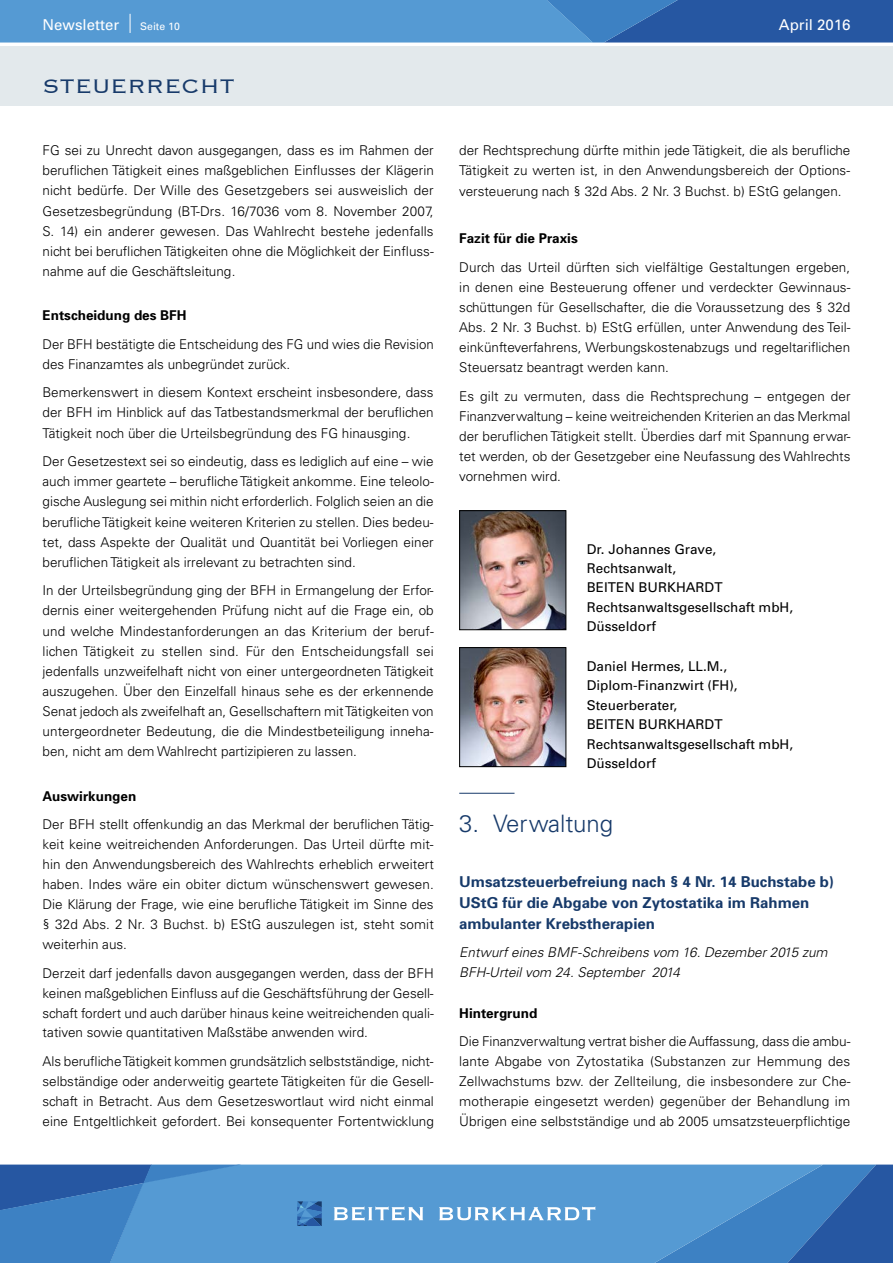
<style>
.page{position:relative;width:893px;height:1263px;background:#fff}
.page>*{position:absolute;margin:0;border:0;box-sizing:border-box;transform-origin:0 0}
.t1{font:300 25.5px "Copperplate";color:#173a6a}
.t2{font:300 24px "Univers";color:#173a6a}
.t3{font:700 15px/21px "Univers";color:#173a6a}
.t4{font:15px "Univers";color:#fff}
.t5{font:300 13.5px/20.1px "Univers";color:#000;text-align:justify}
.t6{font:13.5px/19.5px "Univers";color:#000}
.t7{font:italic 300 13.5px/19.5px "Univers";color:#000}
.t8{font:700 13.5px "Univers";color:#000}
.t9{font:10.5px "Univers";color:#fff}
</style>
<div class="page">
<div style="left:0;top:46px;width:893px;height:60px;background:#e3e9ec"></div>
<svg style="left:0;top:0;width:893px;height:43px;background:#4886c4"></svg>
<svg style="left:823px;top:1164px;width:70px;height:99px;background:#2c61aa"></svg>
<svg style="left:241px;top:1164px;width:582px;height:99px;background:#5296d0"></svg>
<svg style="left:0;top:1164px;width:241px;height:99px;background:#4384c3"></svg>
<svg style="left:334px;top:1206px;width:89px;height:15px"></svg>
<svg style="left:297px;top:1201px;width:25px;height:25px"></svg>
<svg style="left:439px;top:1206px;width:156px;height:14px"></svg>
<hr style="left:459px;top:793px;width:55px;height:1px;background:#173a6a">
<img style="left:461px;top:512px;width:103px;height:116px">
<div style="left:459px;top:510px;width:107px;height:120px;border:1px solid #000"></div>
<img style="left:461px;top:649px;width:103px;height:116px">
<div style="left:459px;top:647px;width:107px;height:120px;border:1px solid #000"></div>
<p class="t4" style="left:43px;top:15px;width:78px">Newsletter</p>
<p class="t9" style="left:140px;top:20px;width:41px">Seite 10</p>
<p class="t4" style="left:779px;top:15px;width:73px">April 2016</p>
<h1 class="t1" style="left:43px;top:70px;width:194px">STEUERRECHT</h1>
<p class="t5" style="left:43px;top:140px;width:393px">FG sei zu Unrecht davon ausgegangen, dass es im Rahmen der beruflichen Tätigkeit eines maßgeblichen Einflusses der Klägerin nicht bedürfe. Der Wille des Gesetzgebers sei ausweislich der Gesetzesbegründung (BT-Drs. 16/7036 vom 8. November 2007, S. 14) ein anderer gewesen. Das Wahlrecht bestehe jedenfalls nicht bei beruflichen Tätigkeiten ohne die Möglichkeit der Einfluss&shy;nahme auf die Geschäftsleitung.</p>
<p class="t8" style="left:43px;top:307px;width:146px">Entscheidung des BFH</p>
<p class="t5" style="left:43px;top:334px;width:393px">Der BFH bestätigte die Entscheidung des FG und wies die Revision des Finanzamtes als unbegründet zurück.</p>
<p class="t5" style="left:43px;top:383px;width:393px">Bemerkenswert in diesem Kontext erscheint insbesondere, dass der BFH im Hinblick auf das Tatbestandsmerkmal der beruflichen Tätigkeit noch über die Urteilsbegründung des FG hinausging.</p>
<p class="t5" style="left:43px;top:451px;width:393px">Der Gesetzestext sei so eindeutig, dass es lediglich auf eine – wie auch immer geartete – berufliche Tätigkeit ankomme. Eine teleolo&shy;gische Auslegung sei mithin nicht erforderlich. Folglich seien an die berufliche Tätigkeit keine weiteren Kriterien zu stellen. Dies bedeu&shy;tet, dass Aspekte der Qualität und Quantität bei Vorliegen einer beruflichen Tätigkeit als irrelevant zu betrachten sind.</p>
<p class="t5" style="left:43px;top:580px;width:393px">In der Urteilsbegründung ging der BFH in Ermangelung der Erfor&shy;dernis einer weitergehenden Prüfung nicht auf die Frage ein, ob und welche Mindestanforderungen an das Kriterium der beruf&shy;lichen Tätigkeit zu stellen sind. Für den Entscheidungsfall sei jedenfalls unzweifelhaft nicht von einer untergeordneten Tätigkeit auszugehen. Über den Einzelfall hinaus sehe es der erkennende Senat jedoch als zweifelhaft an, Gesellschaftern mit Tätigkeiten von untergeordneter Bedeutung, die die Mindestbeteiligung inneha&shy;ben, nicht am dem Wahlrecht partizipieren zu lassen.</p>
<p class="t8" style="left:43px;top:787px;width:95px">Auswirkungen</p>
<p class="t5" style="left:43px;top:815px;width:393px">Der BFH stellt offenkundig an das Merkmal der beruflichen Tätig&shy;keit keine weitreichenden Anforderungen. Das Urteil dürfte mit&shy;hin den Anwendungsbereich des Wahlrechts erheblich erweitert haben. Indes wäre ein obiter dictum wünschenswert gewesen.<br>Die Klärung der Frage, wie eine berufliche Tätigkeit im Sinne des § 32d Abs. 2 Nr. 3 Buchst. b) EStG auszulegen ist, steht somit weiterhin aus.</p>
<p class="t5" style="left:43px;top:963px;width:393px">Derzeit darf jedenfalls davon ausgegangen werden, dass der BFH keinen maßgeblichen Einfluss auf die Geschäftsführung der Gesell&shy;schaft fordert und auch darüber hinaus keine weitreichenden quali&shy;tativen sowie quantitativen Maßstäbe anwenden wird.</p>
<p class="t5" style="left:43px;top:1051px;width:393px">Als berufliche Tätigkeit kommen grundsätzlich selbstständige, nicht&shy;selbständige oder anderweitig geartete Tätigkeiten für die Gesell&shy;schaft in Betracht. Aus dem Gesetzeswortlaut wird nicht einmal eine Entgeltlichkeit gefordert. Bei konsequenter Fortentwicklung</p>
<p class="t5" style="left:459px;top:141px;width:393px">der Rechtsprechung dürfte mithin jede Tätigkeit, die als berufliche Tätigkeit zu werten ist, in den Anwendungsbereich der Options&shy;versteuerung nach § 32d Abs. 2 Nr. 3 Buchst. b) EStG gelangen.</p>
<p class="t8" style="left:459px;top:230px;width:120px">Fazit für die Praxis</p>
<p class="t5" style="left:459px;top:257px;width:393px">Durch das Urteil dürften sich vielfältige Gestaltungen ergeben, in denen eine Besteuerung offener und verdeckter Gewinnaus&shy;schüttungen für Gesellschafter, die die Voraussetzung des § 32d Abs. 2 Nr. 3 Buchst. b) EStG erfüllen, unter Anwendung des Teil&shy;einkünfteverfahrens, Werbungskostenabzugs und regeltariflichen Steuersatz beantragt werden kann.</p>
<p class="t5" style="left:459px;top:386px;width:393px">Es gilt zu vermuten, dass die Rechtsprechung – entgegen der Finanzverwaltung – keine weitreichenden Kriterien an das Merkmal der beruflichen Tätigkeit stellt. Überdies darf mit Spannung erwar&shy;tet werden, ob der Gesetzgeber eine Neufassung des Wahlrechts vornehmen wird.</p>
<p class="t6" style="left:587px;top:539px;width:208px">Dr. Johannes Grave,<br>Rechtsanwalt,<br>BEITEN BURKHARDT<br>Rechtsanwaltsgesellschaft mbH,<br>Düsseldorf</p>
<p class="t6" style="left:587px;top:656px;width:208px">Daniel Hermes, LL.M.,<br>Diplom-Finanzwirt (FH),<br>Steuerberater,<br>BEITEN BURKHARDT<br>Rechtsanwaltsgesellschaft mbH,<br>Düsseldorf</p>
<h2 class="t2" style="left:459px;top:809px;width:155px">3. Verwaltung</h2>
<p class="t3" style="left:459px;top:871px;width:376px">Umsatzsteuerbefreiung nach § 4 Nr. 14 Buchstabe b)<br>UStG für die Abgabe von Zytostatika im Rahmen ambulanter Krebstherapien</p>
<p class="t7" style="left:459px;top:943px;width:370px">Entwurf eines BMF-Schreibens vom 16. Dezember 2015 zum<br>BFH-Urteil vom 24. September 2014</p>
<p class="t8" style="left:459px;top:1005px;width:80px">Hintergrund</p>
<p class="t5" style="left:459px;top:1032px;width:393px">Die Finanzverwaltung vertrat bisher die Auffassung, dass die ambu&shy;lante Abgabe von Zytostatika (Substanzen zur Hemmung des Zellwachstums bzw. der Zellteilung, die insbesondere zur Che&shy;motherapie eingesetzt werden) gegenüber der Behandlung im Übrigen eine selbstständige und ab 2005 umsatzsteuerpflichtige</p>
</div>
